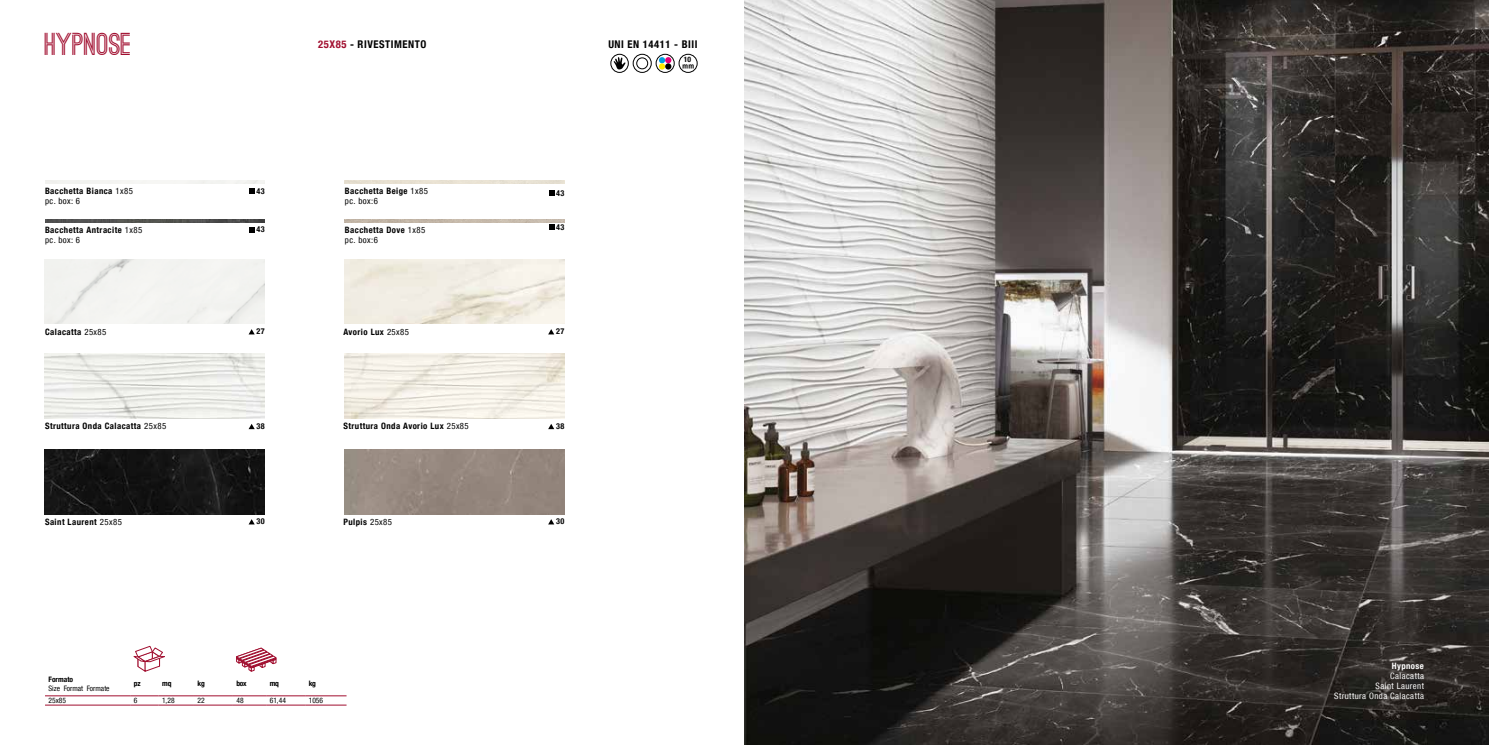
<style>
.page{position:relative;width:1489px;height:745px;background:#fff}
.page>*{position:absolute;margin:0;border:0;box-sizing:border-box;transform-origin:0 0}
.t1{font:700 30px "Ostrich Sans";color:#a10e2f}
.t2{font:700 condensed 10.62px "Helvetica Neue LT Com";letter-spacing:.05em;color:#000}
.t3{font:700 condensed 8.75px/10px "Helvetica Neue LT Com";letter-spacing:.05em;color:#000}
.t4{font:condensed 8.75px/10px "Helvetica Neue LT Com";letter-spacing:.05em;color:#fff;text-align:right}
.t5{font:700 condensed 8.75px "Helvetica Neue LT Com";letter-spacing:.05em;color:#fff}
.t6{font:700 condensed 8.12px "Helvetica Neue LT Com";letter-spacing:.05em;color:#000}
.t7{font:condensed 7.5px "Helvetica Neue LT Com";color:#000}
.t8{font:700 condensed 7.5px "Helvetica Neue LT Com";color:#000}
.s1{color:#a10e2f}
.s2{font-weight:400}
</style>
<div class="page">
<img style="left:744px;top:0;width:744px;height:744px">
<div style="left:45px;top:259px;width:220px;height:65px;background:#f3f3f1"></div>
<img style="left:45px;top:449px;width:220px;height:64px">
<img style="left:45px;top:353px;width:220px;height:65px">
<img style="left:45px;top:219px;width:220px;height:3px">
<div style="left:344px;top:449px;width:220px;height:64px;background:#95877e"></div>
<img style="left:344px;top:353px;width:220px;height:65px">
<img style="left:345px;top:219px;width:219px;height:3px">
<div style="left:633px;top:54px;width:18px;height:19px;border:1px solid #000;border-radius:50%"></div>
<div style="left:636px;top:57px;width:12px;height:12px;border:1px solid #000;border-radius:50%"></div>
<div style="left:610px;top:54px;width:18px;height:19px;border:1px solid #000;border-radius:50%"></div>
<svg style="left:613px;top:57px;width:12px;height:13px"></svg>
<div style="left:655px;top:54px;width:19px;height:19px;border:1px solid #000;border-radius:50%"></div>
<div style="left:659px;top:63px;width:6px;height:7px;background:#ffed00;border-radius:50%"></div>
<svg style="left:659px;top:57px;width:12px;height:6px"></svg>
<div style="left:665px;top:63px;width:6px;height:7px;background:#000;border-radius:50%"></div>
<hr style="left:45px;top:695px;width:85px;height:1px;background:#a10e2f">
<svg style="left:130px;top:695px;width:28px;height:1px"></svg>
<hr style="left:158px;top:695px;width:36px;height:1px;background:#a10e2f">
<hr style="left:194px;top:695px;width:39px;height:1px;background:#a10e2f">
<hr style="left:233px;top:695px;width:33px;height:1px;background:#a10e2f">
<hr style="left:266px;top:695px;width:39px;height:1px;background:#a10e2f">
<hr style="left:305px;top:695px;width:41px;height:1px;background:#a10e2f">
<hr style="left:45px;top:704px;width:85px;height:1px;background:#a10e2f">
<svg style="left:130px;top:704px;width:28px;height:1px"></svg>
<hr style="left:158px;top:704px;width:36px;height:1px;background:#a10e2f">
<hr style="left:194px;top:704px;width:39px;height:1px;background:#a10e2f">
<hr style="left:233px;top:704px;width:33px;height:1px;background:#a10e2f">
<hr style="left:266px;top:704px;width:39px;height:1px;background:#a10e2f">
<hr style="left:305px;top:704px;width:41px;height:1px;background:#a10e2f">
<svg style="left:133px;top:645px;width:32px;height:26px"></svg>
<svg style="left:236px;top:647px;width:40px;height:24px"></svg>
<svg style="left:249px;top:519px;width:6px;height:5px"></svg>
<svg style="left:248px;top:424px;width:7px;height:5px"></svg>
<svg style="left:249px;top:329px;width:6px;height:5px"></svg>
<svg style="left:249px;top:188px;width:6px;height:5px"></svg>
<svg style="left:249px;top:227px;width:6px;height:5px"></svg>
<svg style="left:548px;top:519px;width:6px;height:5px"></svg>
<svg style="left:548px;top:424px;width:6px;height:5px"></svg>
<svg style="left:548px;top:329px;width:6px;height:5px"></svg>
<svg style="left:549px;top:224px;width:5px;height:5px"></svg>
<svg style="left:549px;top:190px;width:5px;height:5px"></svg>
<svg style="left:682px;top:64px;width:11px;height:4px"></svg>
<div style="left:678px;top:54px;width:19px;height:19px;border:1px solid #000;border-radius:50%"></div>
<h1 class="t1" style="left:45px;top:33px;width:89px">HYPNOSE</h1>
<p class="t2" style="left:318px;top:38px;width:109px"><span class="s1">25X85</span> - RIVESTIMENTO</p>
<p class="t2" style="left:608px;top:38px;width:91px">UNI EN 14411 - BIII</p>
<p class="t8" style="left:684px;top:55px;width:9px">10</p>
<p class="t3" style="left:45px;top:186px;width:89px">Bacchetta Bianca <span class="s2">1x85 pc. box: 6</span></p>
<p class="t6" style="left:256px;top:186px;width:10px">43</p>
<p class="t3" style="left:45px;top:224px;width:99px">Bacchetta Antracite <span class="s2">1x85 pc. box: 6</span></p>
<p class="t6" style="left:256px;top:224px;width:10px">43</p>
<p class="t3" style="left:345px;top:186px;width:85px">Bacchetta Beige <span class="s2">1x85 pc. box:6</span></p>
<p class="t6" style="left:556px;top:188px;width:10px">43</p>
<p class="t3" style="left:345px;top:224px;width:82px">Bacchetta Dove <span class="s2">1x85 pc. box:6</span></p>
<p class="t6" style="left:556px;top:222px;width:10px">43</p>
<p class="t3" style="left:45px;top:326px;width:63px">Calacatta <span class="s2">25x85</span></p>
<p class="t6" style="left:256px;top:326px;width:10px">27</p>
<p class="t3" style="left:343px;top:326px;width:67px">Avorio Lux <span class="s2">25x85</span></p>
<p class="t6" style="left:556px;top:326px;width:10px">27</p>
<p class="t3" style="left:45px;top:421px;width:123px">Struttura Onda Calacatta <span class="s2">25x85</span></p>
<p class="t6" style="left:256px;top:421px;width:10px">38</p>
<p class="t3" style="left:343px;top:421px;width:127px">Struttura Onda Avorio Lux <span class="s2">25x85</span></p>
<p class="t6" style="left:556px;top:421px;width:10px">38</p>
<p class="t3" style="left:45px;top:516px;width:78px">Saint Laurent <span class="s2">25x85</span></p>
<p class="t6" style="left:256px;top:516px;width:10px">30</p>
<p class="t3" style="left:343px;top:516px;width:50px">Pulpis <span class="s2">25x85</span></p>
<p class="t6" style="left:556px;top:516px;width:10px">30</p>
<p class="t8" style="left:49px;top:674px;width:26px">Formato</p>
<p class="t7" style="left:49px;top:683px;width:63px">Size Format Formate</p>
<p class="t8" style="left:134px;top:678px;width:8px">pz</p>
<p class="t8" style="left:162px;top:678px;width:11px">mq</p>
<p class="t8" style="left:197px;top:678px;width:9px">kg</p>
<p class="t8" style="left:236px;top:678px;width:12px">box</p>
<p class="t8" style="left:270px;top:678px;width:11px">mq</p>
<p class="t8" style="left:309px;top:678px;width:9px">kg</p>
<p class="t7" style="left:49px;top:695px;width:19px">25x85</p>
<p class="t7" style="left:134px;top:695px;width:5px">6</p>
<p class="t7" style="left:162px;top:695px;width:14px">1,28</p>
<p class="t7" style="left:197px;top:695px;width:9px">22</p>
<p class="t7" style="left:236px;top:695px;width:9px">48</p>
<p class="t7" style="left:270px;top:695px;width:18px">61,44</p>
<p class="t7" style="left:309px;top:695px;width:16px">1056</p>
<p class="t5" style="left:1391px;top:660px;width:34px">Hypnose</p>
<p class="t4" style="left:1334px;top:670px;width:91px">Calacatta<br>Saint Laurent<br>Struttura Onda Calacatta</p>
</div>
